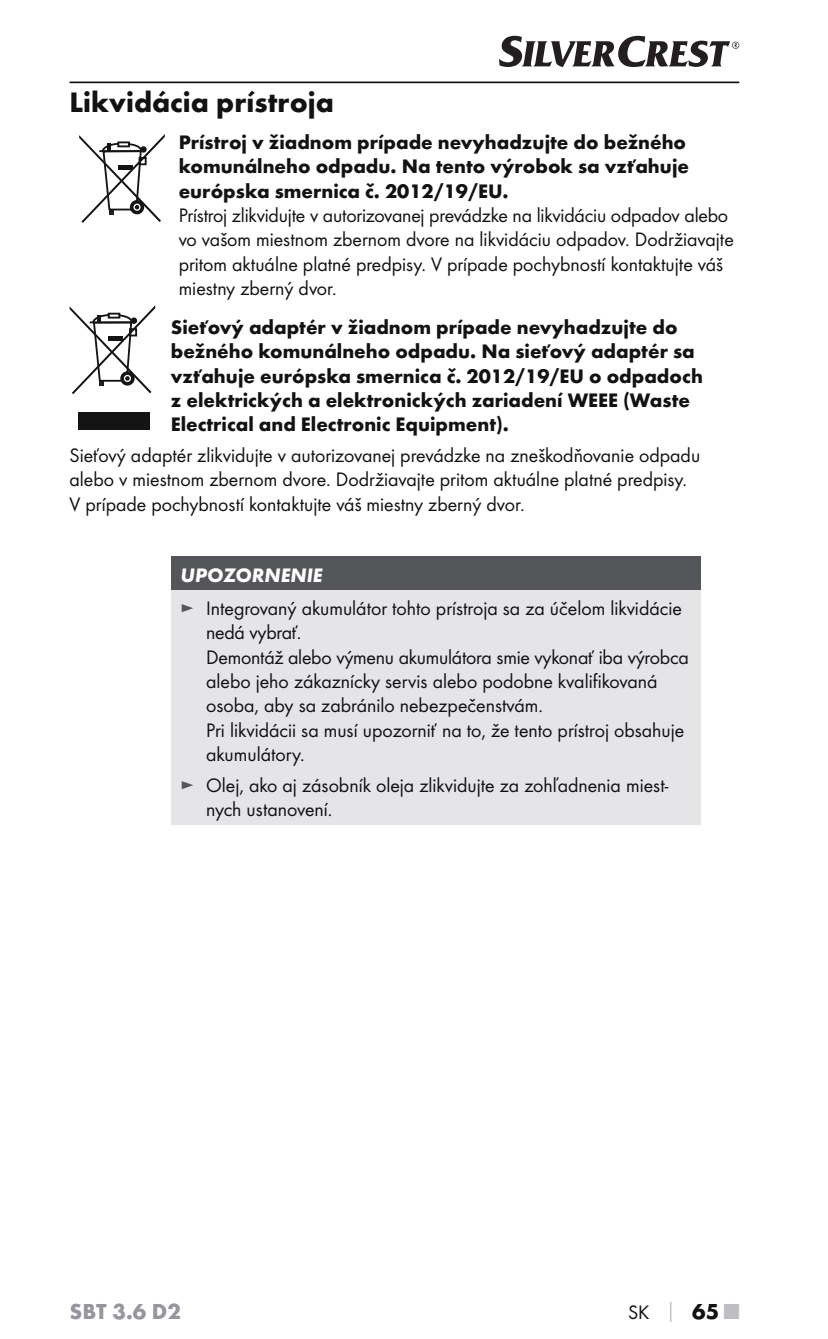
<style>
.page{position:relative;width:828px;height:1339px;background:#fff}
.page>*{position:absolute;margin:0;border:0;box-sizing:border-box;transform-origin:0 0}
.t1{font:700 29.25px "Futura";color:#111213}
.t2{font:700 22.5px "Futura";color:#95979c}
.t3{font:20.25px/24.3px "Futura Boo";color:#111213}
.t4{font:700 20.25px/24.3px "Futura";color:#111213}
.t5{font:italic 700 20.25px "Futura";color:#fff}
.s1{color:#555659}
.s2{font-family:"Futura";font-weight:700;color:#bcbec1}
.s3{font-family:"Futura";font-weight:700;font-size:22.5px}
.s4{font-family:"Futura";font-weight:700;font-size:22.5px;color:#bcbec1}
</style>
<div class="page">
<hr style="left:70px;top:81px;width:669px;height:2px;background:#111213">
<svg style="left:499px;top:36px;width:240px;height:31px"></svg>
<div style="left:78px;top:412px;width:71px;height:17px;background:#141414"></div>
<svg style="left:70px;top:305px;width:85px;height:89px"></svg>
<div style="left:172px;top:556px;width:529px;height:34px;background:#555659"></div>
<div style="left:172px;top:590px;width:529px;height:234px;background:#e5e5e7"></div>
<svg style="left:79px;top:134px;width:86px;height:89px"></svg>
<h1 class="t1" style="left:70px;top:91px;width:266px">Likvidácia prístroja</h1>
<p class="t4" style="left:179px;top:132px;width:512px">Prístroj v žiadnom prípade nevyhadzujte do bežného komunálneho odpadu. Na tento výrobok sa vzťahuje európska smernica č. 2012/19/EU.</p>
<p class="t3" style="left:179px;top:204px;width:557px">Prístroj zlikvidujte v autorizovanej prevádzke na likvidáciu odpadov alebo vo vašom miestnom zbernom dvore na likvidáciu odpadov. Dodržiavajte pritom aktuálne platné predpisy. V prípade pochybností kontaktujte váš miestny zberný dvor.</p>
<p class="t4" style="left:171px;top:317px;width:534px">Sieťový adaptér v žiadnom prípade nevyhadzujte do bežného komunálneho odpadu. Na sieťový adaptér sa vzťahuje európska smernica č. 2012/19/EU o odpadoch z elektrických a elektronických zariadení WEEE (Waste Electrical and Electronic Equipment).</p>
<p class="t3" style="left:70px;top:444px;width:632px">Sieťový adaptér zlikvidujte v autorizovanej prevádzke na zneškodňovanie odpadu alebo v miestnom zbernom dvore. Dodržiavajte pritom aktuálne platné predpisy.<br>V prípade pochybností kontaktujte váš miestny zberný dvor.</p>
<p class="t5" style="left:181px;top:568px;width:144px">UPOZORNENIE</p>
<p class="t3" style="left:206px;top:597px;width:484px;text-indent:-26px"><span class="s1">►</span> Integrovaný akumulátor tohto prístroja sa za účelom likvidácie nedá vybrať.<br>Demontáž alebo výmenu akumulátora smie vykonať iba výrobca alebo jeho zákaznícky servis alebo podobne kvalifikovaná osoba, aby sa zabránilo nebezpečenstvám.<br>Pri likvidácii sa musí upozorniť na to, že tento prístroj obsahuje akumulátory.</p>
<p class="t3" style="left:206px;top:773px;width:464px;text-indent:-26px"><span class="s1">►</span> Olej, ako aj zásobník oleja zlikvidujte za zohľadnenia miest&shy;nych ustanovení.</p>
<p class="t2" style="left:70px;top:1302px;width:113px">SBT 3.6 D2</p>
<p class="t3" style="left:628px;top:1300px;width:113px">SK <span class="s2">│</span> <span class="s3">65</span> <span class="s4">■</span></p>
</div>
